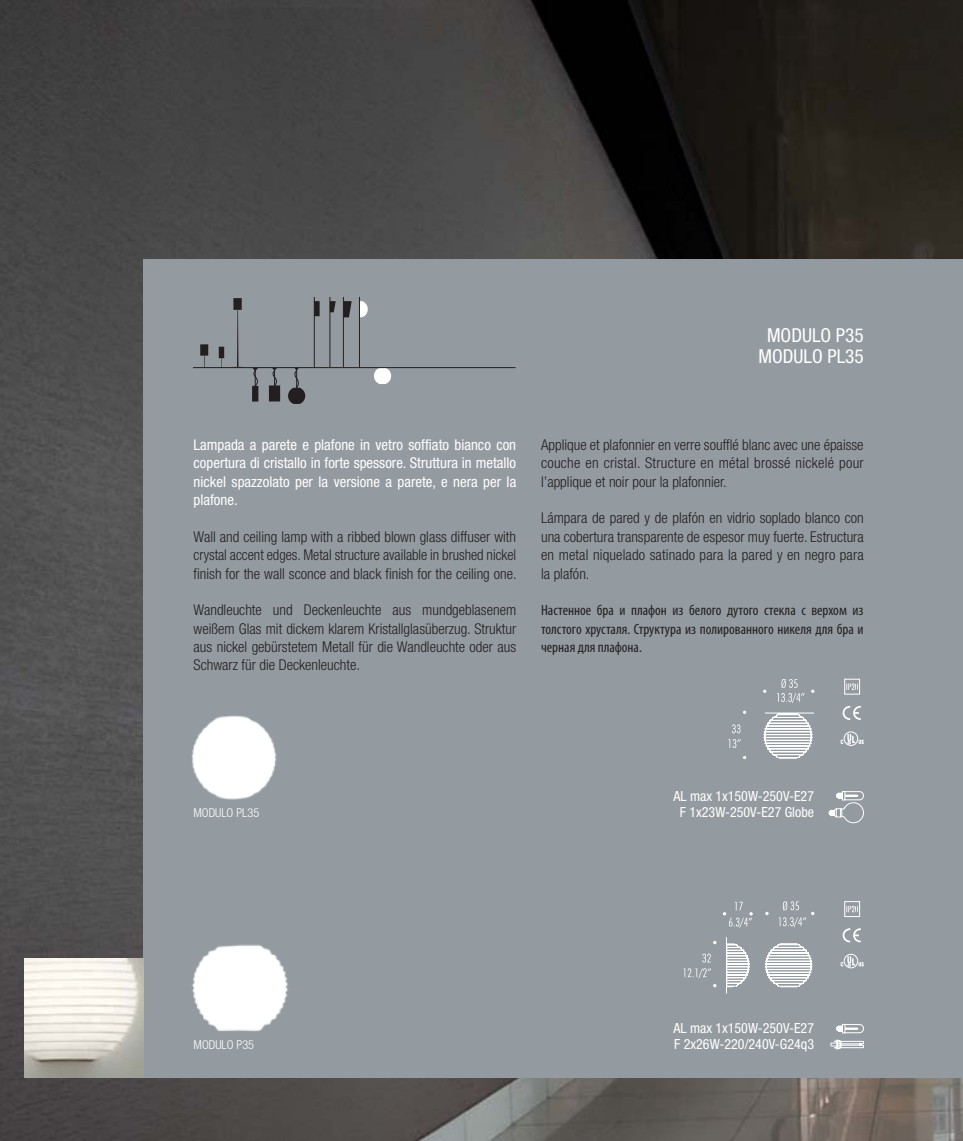
<style>
.page{position:relative;width:963px;height:1141px;background:#fff}
.page>*{position:absolute;margin:0;border:0;box-sizing:border-box;transform-origin:0 0}
.t1{font:condensed 19.25px/21px "Helvetica Neue LT Std";color:#fff;text-align:center}
.t2{font:300 condensed 14.88px/18.4px "Helvetica Neue LT Std";color:#231f20;text-align:justify}
.t3{font:condensed 14.88px/18.4px "Helvetica Neue LT Std";color:#fff;text-align:justify}
.t4{font:condensed 14.88px/18.4px "Myriad Pro";color:#231f20;text-align:justify}
.t5{font:condensed 14px/15.8px "Helvetica Neue LT Std";color:#fff}
.t6{font:300 condensed 12.25px "Helvetica Neue LT Std";color:#fff}
</style>
<div class="page">
<img style="left:0;top:0;width:962px;height:1141px">
<div style="left:144px;top:259px;width:818px;height:819px;background:#939ba1"></div>
<svg style="left:683px;top:954px;width:28px;height:24px"></svg>
<img style="left:192px;top:944px;width:96px;height:88px">
<svg style="left:728px;top:724px;width:12px;height:24px"></svg>
<img style="left:191px;top:715px;width:86px;height:85px">
<img style="left:25px;top:959px;width:119px;height:119px">
<svg style="left:763px;top:679px;width:100px;height:144px"></svg>
<svg style="left:723px;top:901px;width:140px;height:148px"></svg>
<svg style="left:374px;top:368px;width:17px;height:16px"></svg>
<svg style="left:360px;top:301px;width:8px;height:16px"></svg>
<hr style="left:359px;top:297px;width:1px;height:70px;background:#231f20">
<svg style="left:330px;top:301px;width:6px;height:11px"></svg>
<hr style="left:329px;top:297px;width:1px;height:70px;background:#231f20">
<svg style="left:344px;top:301px;width:8px;height:16px"></svg>
<hr style="left:343px;top:297px;width:1px;height:70px;background:#231f20">
<svg style="left:315px;top:301px;width:5px;height:15px"></svg>
<hr style="left:314px;top:297px;width:1px;height:70px;background:#231f20">
<svg style="left:288px;top:368px;width:17px;height:36px"></svg>
<svg style="left:252px;top:368px;width:28px;height:34px"></svg>
<svg style="left:218px;top:347px;width:7px;height:20px"></svg>
<svg style="left:200px;top:344px;width:8px;height:23px"></svg>
<svg style="left:233px;top:298px;width:10px;height:69px"></svg>
<hr style="left:193px;top:367px;width:322px;height:1px;background:#231f20">
<p class="t1" style="left:758px;top:325px;width:107px">MODULO P35<br>MODULO PL35</p>
<p class="t3" style="left:193px;top:436px;width:324px">Lampada a parete e plafone in vetro soffiato bianco con copertura di cristallo in forte spessore. Struttura in metallo nickel spazzolato per la versione a parete, e nera per la plafone.</p>
<p class="t2" style="left:193px;top:529px;width:324px">Wall and ceiling lamp with a ribbed blown glass diffuser with crystal accent edges. Metal structure available in brushed nickel finish for the wall sconce and black finish for the ceiling one.</p>
<p class="t2" style="left:193px;top:602px;width:324px">Wandleuchte und Deckenleuchte aus mundgeblasenem weißem Glas mit dickem klarem Kristallglasüberzug. Struktur aus nickel gebürstetem Metall für die Wandleuchte oder aus Schwarz für die Deckenleuchte.</p>
<p class="t2" style="left:541px;top:437px;width:324px">Applique et plafonnier en verre soufflé blanc avec une épaisse couche en cristal. Structure en métal brossé nickelé pour l’applique et noir pour la plafonnier.</p>
<p class="t2" style="left:541px;top:510px;width:324px">Lámpara de pared y de plafón en vidrio soplado blanco con una cobertura transparente de espesor muy fuerte. Estructura en metal niquelado satinado para la pared y en negro para la plafón.</p>
<p class="t4" style="left:541px;top:601px;width:324px">Настенное бра и плафон из белого дутого стекла с верхом из толстого хрусталя. Структура из полированного никеля для бра и черная для плафона.</p>
<p class="t6" style="left:193px;top:808px;width:67px">MODULO PL35</p>
<p class="t5" style="left:673px;top:789px;width:142px;text-align:center">AL max 1x150W-250V-E27<br>F 1x23W-250V-E27 Globe</p>
<p class="t6" style="left:193px;top:1041px;width:62px">MODULO P35</p>
<p class="t5" style="left:673px;top:1021px;width:142px">AL max 1x150W-250V-E27<br>F 2x26W-220/240V-G24q3</p>
</div>
